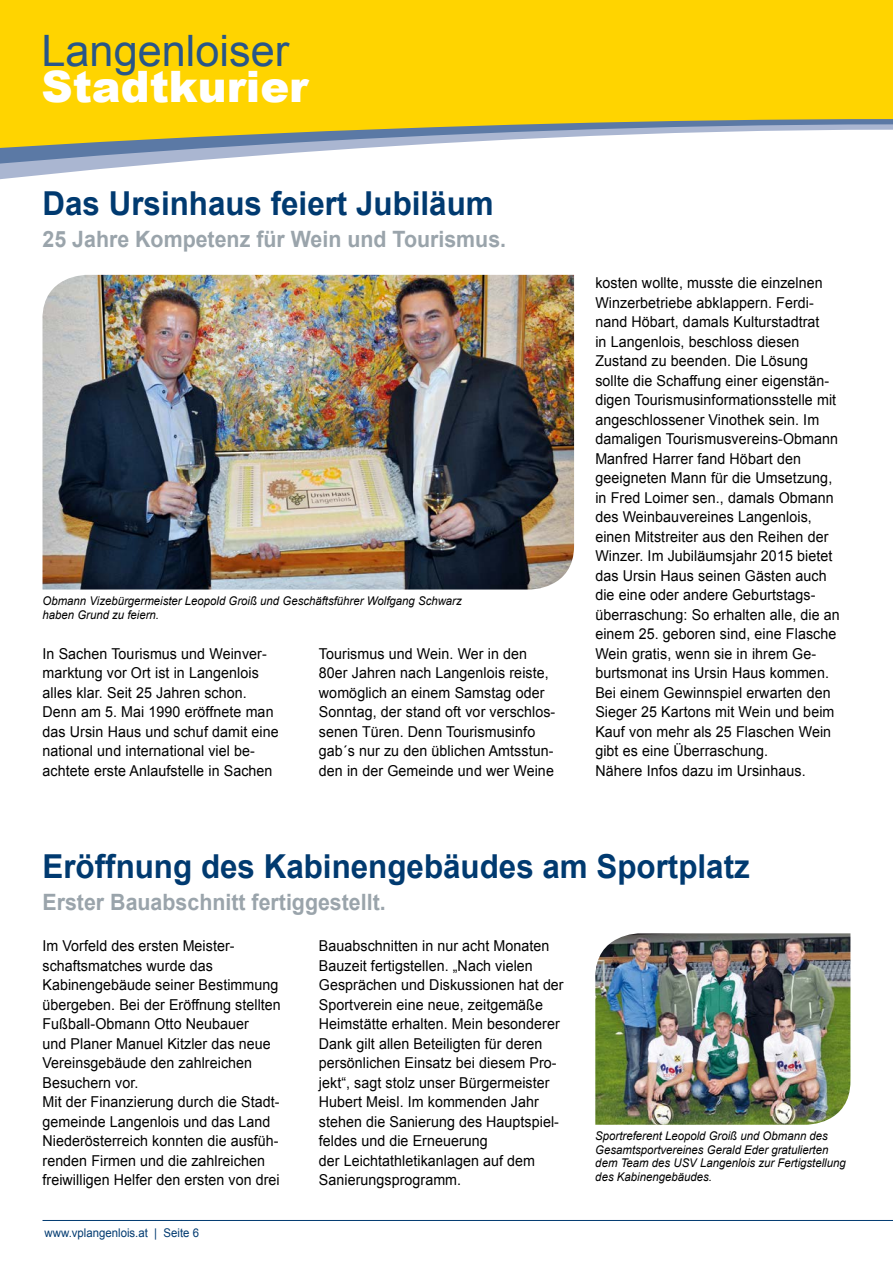
<style>
.page{position:relative;width:893px;height:1263px;background:#fff}
.page>*{position:absolute;margin:0;border:0;box-sizing:border-box;transform-origin:0 0}
.t1{font:43.35px "Arial";color:#285689}
.t2{font:900 43.35px "Arial";color:#fff}
.t3{font:700 33px "Arial";color:#003a70;scale:.95 1}
.t4{font:700 22.5px "Arial";color:#9aa4ab;scale:.95 1}
.t5{font:15px/19.5px "Arial";letter-spacing:.005em;color:#000;scale:.95 1}
.t6{font:italic 12px/13.5px "Arial";color:#000;scale:.95 1}
.t7{font:12px "Arial";color:#003a70;scale:.95 1}
</style>
<div class="page">
<svg style="left:0;top:165px;width:143px;height:15px"></svg>
<svg style="left:0;top:149px;width:347px;height:16px"></svg>
<svg style="left:0;top:0;width:893px;height:149px;background:#f4d01c"></svg>
<hr style="left:43px;top:1220px;width:850px;height:1px;background:#003a70">
<img style="left:43px;top:275px;width:531px;height:314px">
<img style="left:595px;top:933px;width:255px;height:192px">
<h1 class="t1" style="left:41px;top:22px;width:249px">Langenloiser</h1>
<h1 class="t2" style="left:41px;top:55px;width:269px">Stadtkurier</h1>
<h2 class="t3" style="left:43px;top:181px;width:476px">Das Ursinhaus feiert Jubiläum</h2>
<h3 class="t4" style="left:43px;top:224px;width:489px">25 Jahre Kompetenz für Wein und Tourismus.</h3>
<p class="t6" style="left:43px;top:594px;width:443px">Obmann Vizebürgermeister Leopold Groiß und Geschäftsführer Wolfgang Schwarz haben Grund zu feiern.</p>
<p class="t5" style="left:43px;top:644px;width:250px">In Sachen Tourismus und Weinver&shy;marktung vor Ort ist in Langenlois alles klar. Seit 25 Jahren schon.<br>Denn am 5. Mai 1990 eröffnete man das Ursin Haus und schuf damit eine national und international viel be&shy;achtete erste Anlaufstelle in Sachen</p>
<p class="t5" style="left:319px;top:644px;width:250px">Tourismus und Wein. Wer in den 80er Jahren nach Langenlois reiste, womöglich an einem Samstag oder Sonntag, der stand oft vor verschlos&shy;senen Türen. Denn Tourismusinfo gab´s nur zu den üblichen Amtsstun&shy;den in der Gemeinde und wer Weine</p>
<p class="t5" style="left:595px;top:273px;width:259px">kosten wollte, musste die einzelnen Winzerbetriebe abklappern. Ferdi&shy;nand Höbart, damals Kulturstadtrat<br>in Langenlois, beschloss diesen Zustand zu beenden. Die Lösung sollte die Schaffung einer eigenstän&shy;digen Tourismusinformationsstelle mit angeschlossener Vinothek sein. Im damaligen Tourismusvereins-Obmann Manfred Harrer fand Höbart den geeigneten Mann für die Umsetzung, in Fred Loimer sen., damals Obmann des Weinbauvereines Langenlois, einen Mitstreiter aus den Reihen der Winzer. Im Jubiläumsjahr 2015 bietet das Ursin Haus seinen Gästen auch die eine oder andere Geburtstags&shy;überraschung: So erhalten alle, die an einem 25. geboren sind, eine Flasche Wein gratis, wenn sie in ihrem Ge&shy;burtsmonat ins Ursin Haus kommen.<br>Bei einem Gewinnspiel erwarten den Sieger 25 Kartons mit Wein und beim Kauf von mehr als 25 Flaschen Wein gibt es eine Überraschung.<br>Nähere Infos dazu im Ursinhaus.</p>
<h2 class="t3" style="left:43px;top:844px;width:746px">Eröffnung des Kabinengebäudes am Sportplatz</h2>
<h3 class="t4" style="left:43px;top:887px;width:363px">Erster Bauabschnitt fertiggestellt.</h3>
<p class="t5" style="left:43px;top:936px;width:252px">Im Vorfeld des ersten Meister&shy;schaftsmatches wurde das<br>Kabinengebäude seiner Bestimmung übergeben. Bei der Eröffnung stellten<br>Fußball-Obmann Otto Neubauer<br>und Planer Manuel Kitzler das neue<br>Vereinsgebäude den zahlreichen<br>Besuchern vor.<br>Mit der Finanzierung durch die Stadt&shy;gemeinde Langenlois und das Land<br>Niederösterreich konnten die ausfüh&shy;renden Firmen und die zahlreichen freiwilligen Helfer den ersten von drei</p>
<p class="t5" style="left:319px;top:936px;width:259px">Bauabschnitten in nur acht Monaten Bauzeit fertigstellen. „Nach vielen Gesprächen und Diskussionen hat der Sportverein eine neue, zeitgemäße Heimstätte erhalten. Mein besonderer Dank gilt allen Beteiligten für deren persönlichen Einsatz bei diesem Pro&shy;jekt“, sagt stolz unser Bürgermeister Hubert Meisl. Im kommenden Jahr stehen die Sanierung des Hauptspiel&shy;feldes und die Erneuerung<br>der Leichtathletikanlagen auf dem Sanierungsprogramm.</p>
<p class="t6" style="left:595px;top:1129px;width:265px">Sportreferent Leopold Groiß und Obmann des Gesamtsportvereines Gerald Eder gratulierten dem Team des USV Langenlois zur Fertigstellung des Kabinengebäudes.</p>
<p class="t7" style="left:45px;top:1225px;width:164px">www.vplangenlois.at | Seite 6</p>
</div>
